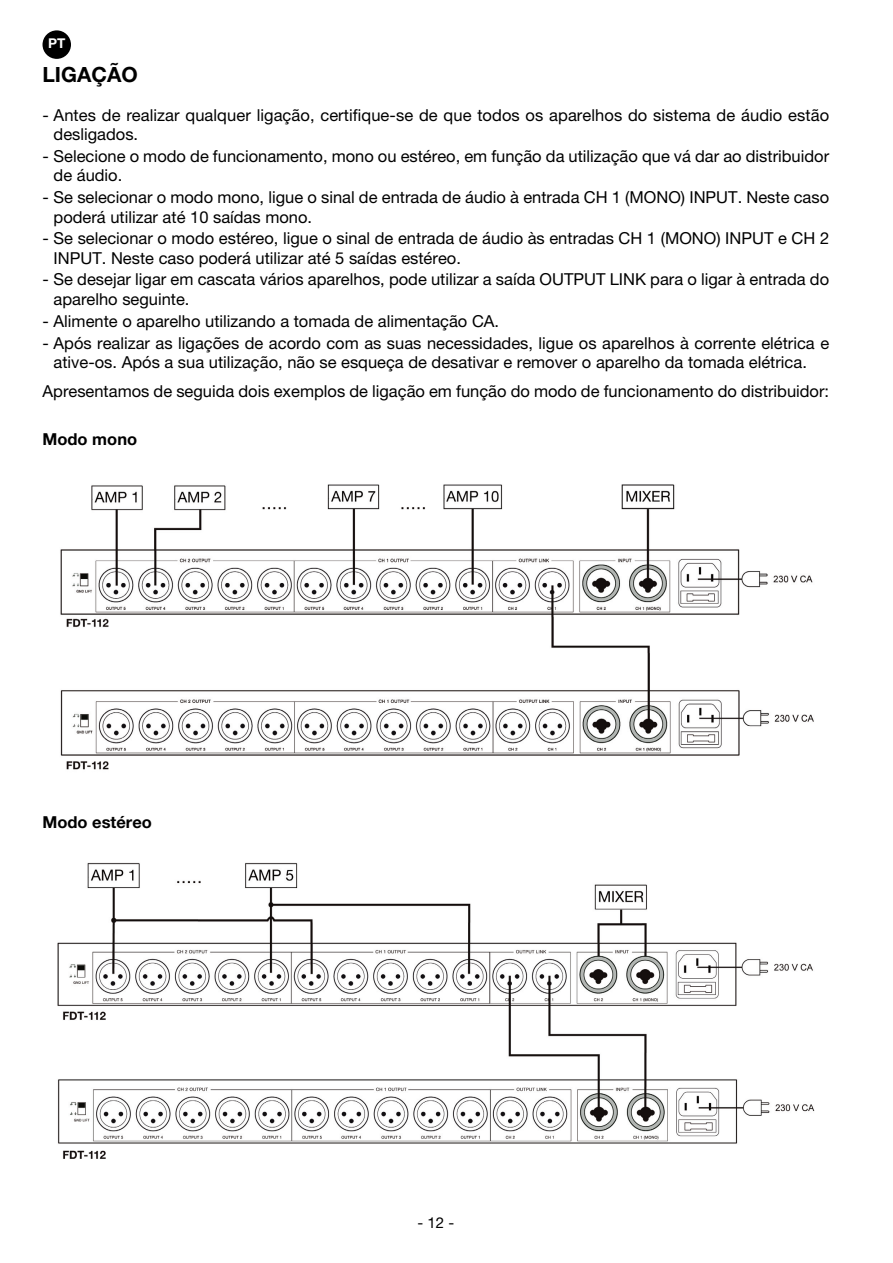
<style>
.page{position:relative;width:893px;height:1263px;background:#fff}
.page>*{position:absolute;margin:0;border:0;box-sizing:border-box;transform-origin:0 0}
.t1{font:700 21px "Helvetica Neue LT Pro";color:#000}
.t2{font:16.5px/19.5px "Helvetica Neue LT Pro";color:#000}
.t3{font:700 16.5px "Helvetica Neue LT Pro";color:#000}
.t4{font:15px "Helvetica Neue LT Pro";color:#000}
.t5{font:700 13.5px "Helvetica Neue LT Pro";color:#fff}
</style>
<div class="page">
<img style="left:60px;top:484px;width:754px;height:286px">
<img style="left:57px;top:862px;width:758px;height:297px">
<div style="left:43px;top:30px;width:28px;height:29px;background:#000;border-radius:50%"></div>
<p class="t5" style="left:48px;top:36px;width:19px">PT</p>
<p class="t1" style="left:43px;top:62px;width:97px">LIGAÇÃO</p>
<p class="t2" style="left:54px;top:107px;width:777px;text-indent:-11px">- Antes de realizar qualquer ligação, certifique-se de que todos os aparelhos do sistema de áudio estão desligados.</p>
<p class="t2" style="left:54px;top:148px;width:777px;text-indent:-11px">- Selecione o modo de funcionamento, mono ou estéreo, em função da utilização que vá dar ao distribuidor de áudio.</p>
<p class="t2" style="left:54px;top:189px;width:777px;text-indent:-11px">- Se selecionar o modo mono, ligue o sinal de entrada de áudio à entrada CH 1 (MONO) INPUT. Neste caso poderá utilizar até 10 saídas mono.</p>
<p class="t2" style="left:54px;top:230px;width:777px;text-indent:-11px">- Se selecionar o modo estéreo, ligue o sinal de entrada de áudio às entradas CH 1 (MONO) INPUT e CH 2<br>INPUT. Neste caso poderá utilizar até 5 saídas estéreo.</p>
<p class="t2" style="left:54px;top:271px;width:777px;text-indent:-11px">- Se desejar ligar em cascata vários aparelhos, pode utilizar a saída OUTPUT LINK para o ligar à entrada do aparelho seguinte.</p>
<p class="t2" style="left:43px;top:313px;width:458px">- Alimente o aparelho utilizando a tomada de alimentação CA.</p>
<p class="t2" style="left:54px;top:335px;width:777px;text-indent:-11px">- Após realizar as ligações de acordo com as suas necessidades, ligue os aparelhos à corrente elétrica e ative-os. Após a sua utilização, não se esqueça de desativar e remover o aparelho da tomada elétrica.</p>
<p class="t2" style="left:43px;top:383px;width:788px">Apresentamos de seguida dois exemplos de ligação em função do modo de funcionamento do distribuidor:</p>
<p class="t3" style="left:43px;top:429px;width:96px">Modo mono</p>
<p class="t3" style="left:43px;top:813px;width:111px">Modo estéreo</p>
<p class="t4" style="left:417px;top:1218px;width:38px">- 12 -</p>
</div>
